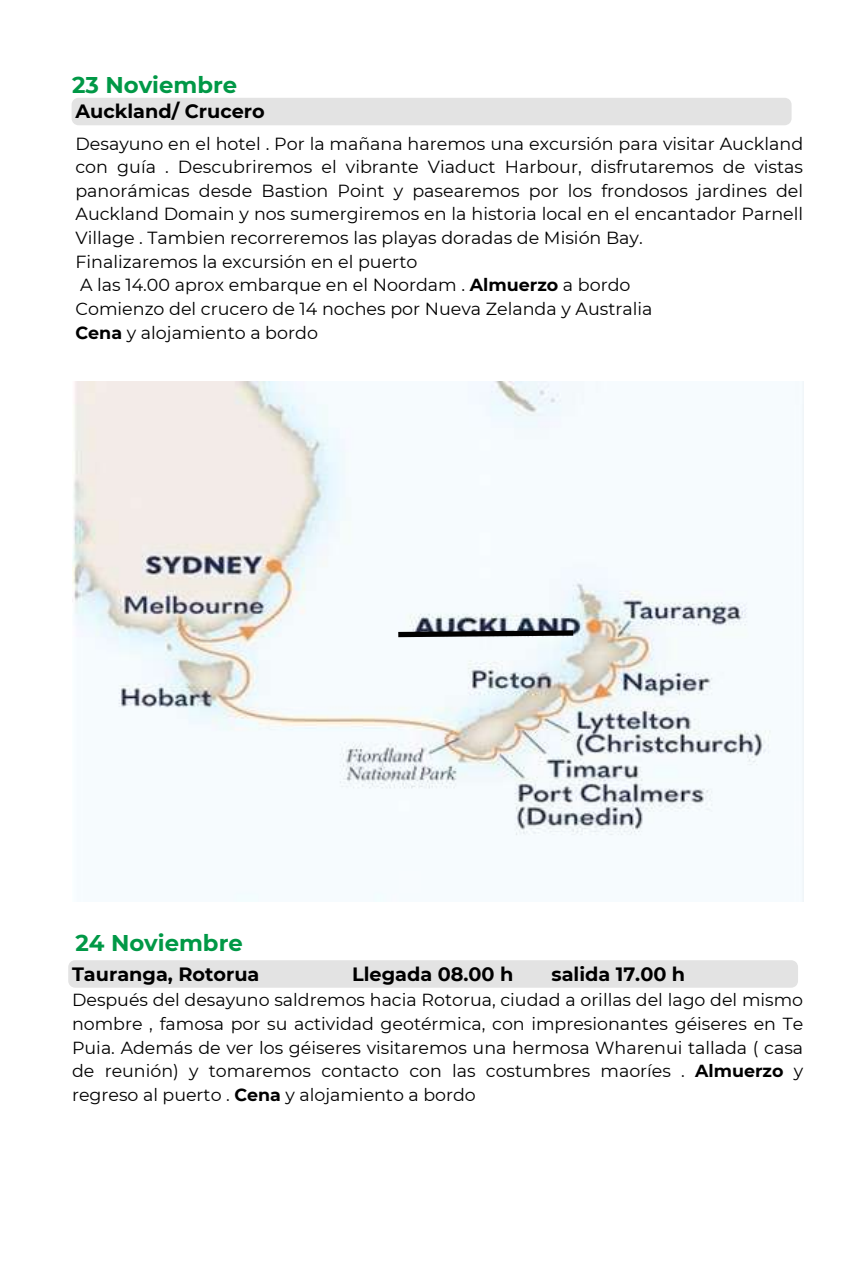
<style>
.page{position:relative;width:868px;height:1266px;background:#fff}
.page>*{position:absolute;margin:0;border:0;box-sizing:border-box;transform-origin:0 0}
.t1{font:700 22.75px "Montserrat";color:#009846}
.t2{font:700 19.25px "Montserrat";color:#000}
.t3{font:17.5px/23.6px "Montserrat";color:#000}
.s1{font-weight:700}
</style>
<div class="page">
<img style="left:72px;top:381px;width:731px;height:520px">
<div style="left:72px;top:98px;width:719px;height:27px;background:#e3e3e3"></div>
<div style="left:68px;top:960px;width:730px;height:27px;background:#e3e3e3"></div>
<svg style="left:393px;top:627px;width:185px;height:12px"></svg>
<h1 class="t1" style="left:72px;top:71px;width:167px">23 Noviembre</h1>
<p class="t2" style="left:75px;top:99px;width:191px">Auckland/ Crucero</p>
<p class="t3" style="left:75px;top:131px;width:729px">Desayuno en el hotel . Por la mañana haremos una excursión para visitar Auckland con guía . Descubriremos el vibrante Viaduct Harbour, disfrutaremos de vistas panorámicas desde Bastion Point y pasearemos por los frondosos jardines del Auckland Domain y nos sumergiremos en la historia local en el encantador Parnell Village . Tambien recorreremos las playas doradas de Misión Bay.<br>Finalizaremos la excursión en el puerto<br>A las 14.00 aprox embarque en el Noordam . <span class="s1">Almuerzo</span> a bordo<br>Comienzo del crucero de 14 noches por Nueva Zelanda y Australia<br><span class="s1">Cena</span> y alojamiento a bordo</p>
<h1 class="t1" style="left:75px;top:928px;width:169px">24 Noviembre</h1>
<p class="t2" style="left:72px;top:961px;width:189px">Tauranga, Rotorua</p>
<p class="t2" style="left:352px;top:961px;width:163px">Llegada 08.00 h</p>
<p class="t2" style="left:551px;top:961px;width:135px">salida 17.00 h</p>
<p class="t3" style="left:72px;top:988px;width:732px;text-align:justify">Después del desayuno saldremos hacia Rotorua, ciudad a orillas del lago del mismo nombre , famosa por su actividad geotérmica, con impresionantes géiseres en Te Puia. Además de ver los géiseres visitaremos una hermosa Wharenui tallada ( casa de reunión) y tomaremos contacto con las costumbres maoríes . <span class="s1">Almuerzo</span> y regreso al puerto . <span class="s1">Cena</span> y alojamiento a bordo</p>
</div>
